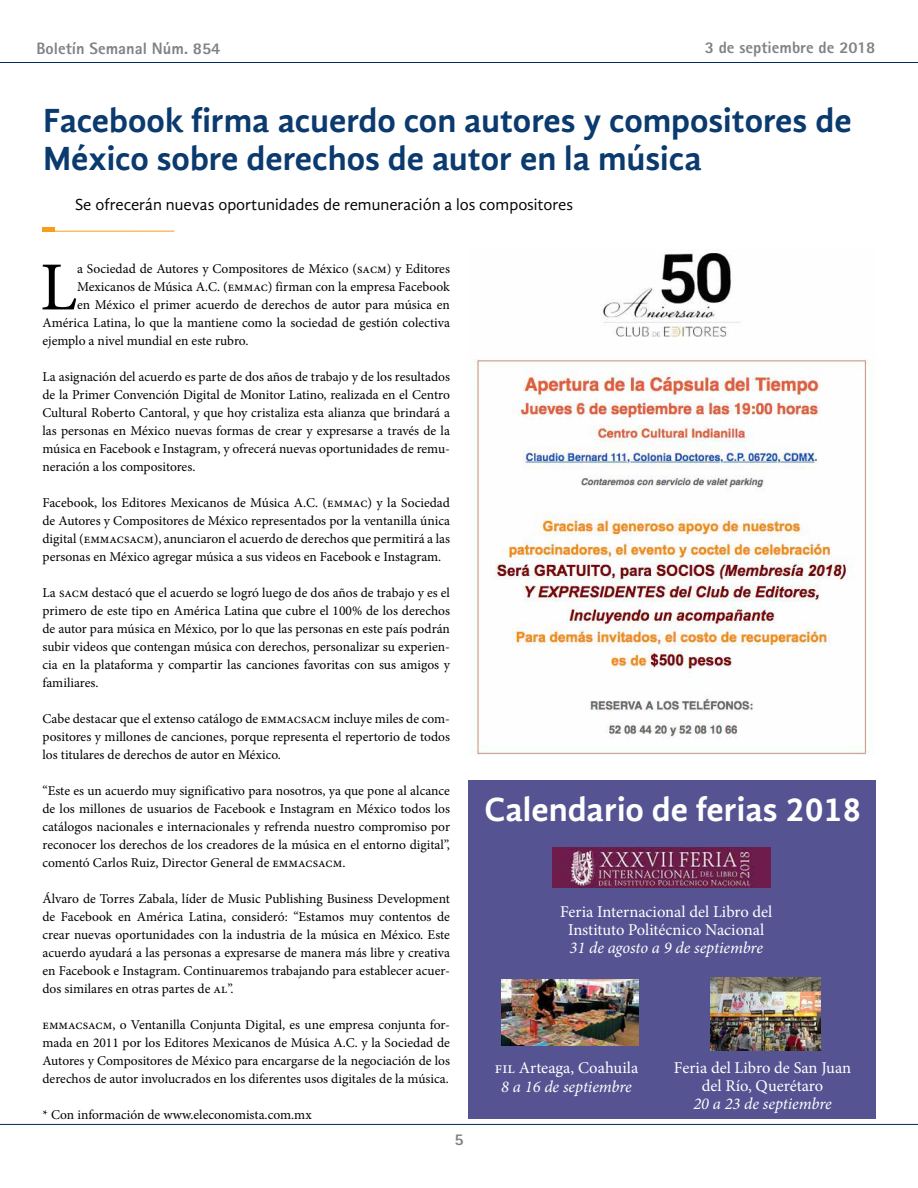
<style>
.page{position:relative;width:918px;height:1188px;background:#fff}
.page>*{position:absolute;margin:0;border:0;box-sizing:border-box;transform-origin:0 0}
.t1{font:68.85px "Minion Pro";color:#000}
.t2{font:700 34.5px/37.5px "Gandhi Sans";color:#0a3a6e}
.t3{font:700 34.5px "Gandhi Sans";color:#fff}
.t4{font:16.5px/18px "Minion Pro";letter-spacing:-.005em;color:#fff;text-align:center}
.t5{font:16.5px "Gandhi Sans";color:#000}
.t6{font:italic 16.5px "Minion Pro";letter-spacing:-.005em;color:#fff}
.t7{font:800 16.5px "Rotis Sans Serif";color:#808285}
.t8{font:13.5px/18px "Minion Pro";letter-spacing:-.005em;color:#000;text-align:justify}
</style>
<div class="page">
<hr style="left:0;top:62px;width:918px;height:1px;background:#00295c">
<hr style="left:0;top:1124px;width:918px;height:1px;background:#00295c">
<img style="left:474px;top:253px;width:395px;height:502px">
<hr style="left:43px;top:231px;width:131px;height:1px;background:#f99d1c">
<div style="left:43px;top:227px;width:12px;height:5px;background:#f99d1c"></div>
<div style="left:468px;top:780px;width:407px;height:339px;background:#555392"></div>
<img style="left:502px;top:979px;width:137px;height:67px">
<img style="left:552px;top:848px;width:218px;height:40px">
<img style="left:711px;top:978px;width:109px;height:73px">
<p class="t7" style="left:36px;top:38px;width:185px">Boletín Semanal Núm. 854</p>
<p class="t7" style="left:705px;top:37px;width:172px">3 de septiembre de 2018</p>
<h2 class="t2" style="left:43px;top:102px;width:810px">Facebook firma acuerdo con autores y compositores de<br>México sobre derechos de autor en la música</h2>
<p class="t5" style="left:75px;top:195px;width:500px">Se ofrecerán nuevas oportunidades de remuneración a los compositores</p>
<h1 class="t1" style="left:40px;top:241px;width:39px">L</h1>
<p class="t8" style="left:77px;top:260px;width:374px">a Sociedad de Autores y Compositores de México (sacm) y Editores</p>
<p class="t8" style="left:77px;top:278px;width:374px">Mexicanos de Música A.C. (emmac) firman con la empresa Facebook</p>
<p class="t8" style="left:77px;top:296px;width:374px">en México el primer acuerdo de derechos de autor para música en</p>
<p class="t8" style="left:43px;top:314px;width:409px">América Latina, lo que la mantiene como la sociedad de gestión colectiva</p>
<p class="t8" style="left:43px;top:332px;width:207px">ejemplo a nivel mundial en este rubro.</p>
<p class="t8" style="left:43px;top:368px;width:409px">La asignación del acuerdo es parte de dos años de trabajo y de los resultados de la Primer Convención Digital de Monitor Latino, realizada en el Centro Cultural Roberto Cantoral, y que hoy cristaliza esta alianza que brindará a las personas en México nuevas formas de crear y expresarse a través de la música en Facebook e Instagram, y ofrecerá nuevas oportunidades de remu&shy;neración a los compositores.</p>
<p class="t8" style="left:43px;top:494px;width:409px">Facebook, los Editores Mexicanos de Música A.C. (emmac) y la Sociedad de Autores y Compositores de México representados por la ventanilla única digital (emmacsacm), anunciaron el acuerdo de derechos que permitirá a las personas en México agregar música a sus videos en Facebook e Instagram.</p>
<p class="t8" style="left:43px;top:584px;width:409px">La sacm destacó que el acuerdo se logró luego de dos años de trabajo y es el primero de este tipo en América Latina que cubre el 100% de los derechos de autor para música en México, por lo que las personas en este país podrán subir videos que contengan música con derechos, personalizar su experien&shy;cia en la plataforma y compartir las canciones favoritas con sus amigos y familiares.</p>
<p class="t8" style="left:43px;top:710px;width:409px">Cabe destacar que el extenso catálogo de emmacsacm incluye miles de com&shy;positores y millones de canciones, porque representa el repertorio de todos los titulares de derechos de autor en México.</p>
<p class="t8" style="left:43px;top:782px;width:409px">“Este es un acuerdo muy significativo para nosotros, ya que pone al alcance de los millones de usuarios de Facebook e Instagram en México todos los catálogos nacionales e internacionales y refrenda nuestro compromiso por reconocer los derechos de los creadores de la música en el entorno digital”, comentó Carlos Ruiz, Director General de emmacsacm.</p>
<p class="t8" style="left:43px;top:890px;width:409px">Álvaro de Torres Zabala, líder de Music Publishing Business Development de Facebook en América Latina, consideró: “Estamos muy contentos de crear nuevas oportunidades con la industria de la música en México. Este acuerdo ayudará a las personas a expresarse de manera más libre y creativa en Facebook e Instagram. Continuaremos trabajando para establecer acuer&shy;dos similares en otras partes de al”.</p>
<p class="t8" style="left:43px;top:1016px;width:409px">emmacsacm, o Ventanilla Conjunta Digital, es une empresa conjunta for&shy;mada en 2011 por los Editores Mexicanos de Música A.C. y la Sociedad de Autores y Compositores de México para encargarse de la negociación de los derechos de autor involucrados en los diferentes usos digitales de la música.</p>
<p class="t8" style="left:43px;top:1106px;width:271px">* Con información de www.eleconomista.com.mx</p>
<p class="t7" style="left:455px;top:1129px;width:11px">5</p>
<h2 class="t3" style="left:484px;top:790px;width:379px">Calendario de ferias 2018</h2>
<p class="t4" style="left:560px;top:902px;width:214px">Feria Internacional del Libro del<br>Instituto Politécnico Nacional</p>
<p class="t6" style="left:570px;top:936px;width:195px">31 de agosto a 9 de septiembre</p>
<p class="t4" style="left:495px;top:1059px;width:145px">fil Arteaga, Coahuila</p>
<p class="t6" style="left:501px;top:1075px;width:132px">8 a 16 de septiembre</p>
<p class="t4" style="left:674px;top:1058px;width:179px">Feria del Libro de San Juan del Río, Querétaro</p>
<p class="t6" style="left:693px;top:1092px;width:140px">20 a 23 de septiembre</p>
</div>
